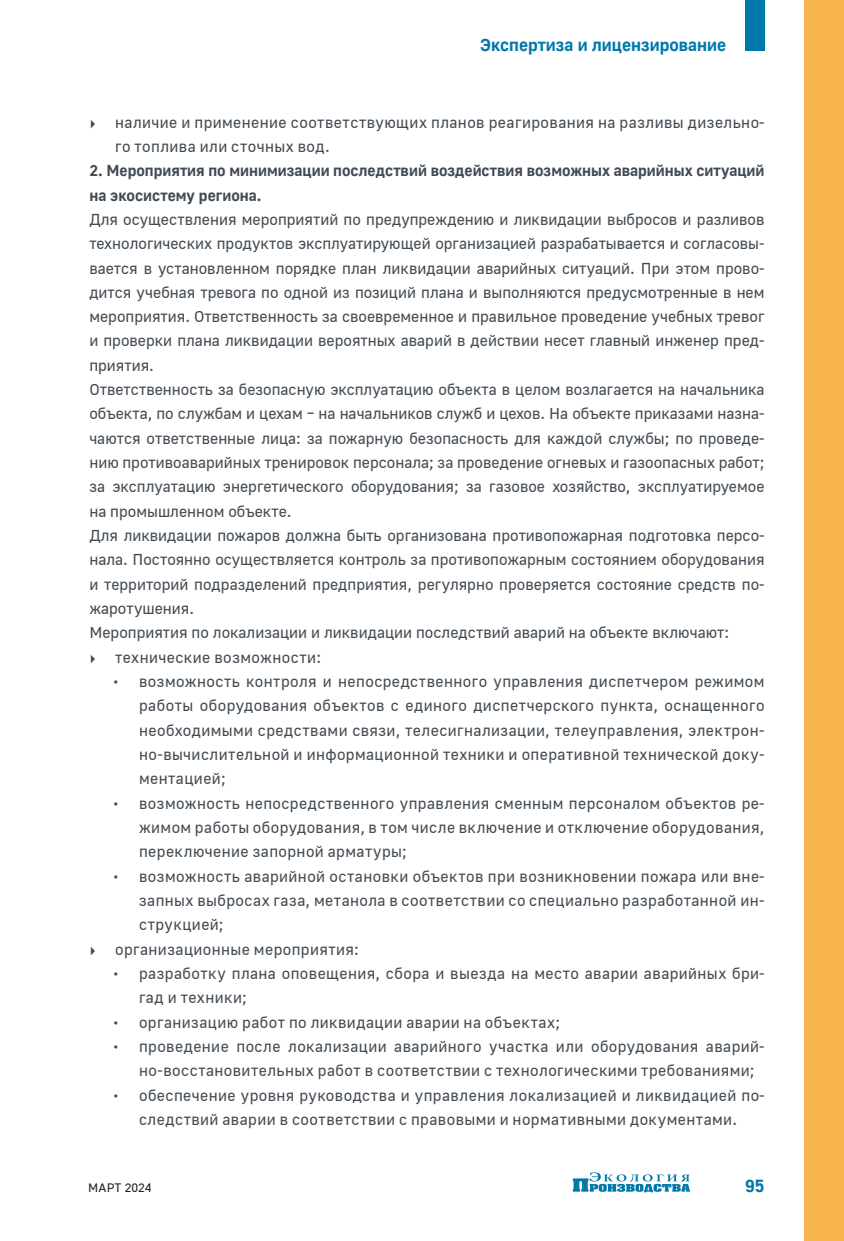
<style>
.page{position:relative;width:844px;height:1241px;background:#fff}
.page>*{position:absolute;margin:0;border:0;box-sizing:border-box;transform-origin:0 0}
.t1{font:700 17.5px "Golos UI";color:#0078aa}
.Подвал_текст{font:15.75px/24.3px "Golos UI";letter-spacing:.025em;color:#424b53;text-align:justify}
.Подвал_текст-2{font:700 15.75px/24.3px "Golos UI";color:#424b53}
.Подвал_текст-3{font:15.75px "Golos UI";color:#424b53}
.t2{font:12.25px "Golos UI";letter-spacing:.005em;color:#231f20}
.s1{font-family:"Kazimir Text";font-weight:700}
</style>
<div class="page">
<div style="left:804px;top:0;width:39px;height:1240px;background:#f7b44a"></div>
<svg style="left:572px;top:1172px;width:118px;height:20px"></svg>
<div style="left:744px;top:0;width:20px;height:51px;background:#0078aa"></div>
<p class="t1" style="left:480px;top:34px;width:247px">Экспертиза и лицензирование</p>
<p class="Подвал_текст" style="left:115px;top:110px;width:650px;text-indent:-26px"><span class="s1">▸</span> наличие и применение соответствующих планов реагирования на разливы дизельно&shy;го топлива или сточных вод.</p>
<p class="Подвал_текст-2" style="left:89px;top:158px;width:676px">2. Мероприятия по минимизации последствий воздействия возможных аварийных ситуаций на экосистему региона.</p>
<p class="Подвал_текст" style="left:89px;top:207px;width:676px">Для осуществления мероприятий по предупреждению и ликвидации выбросов и разливов технологических продуктов эксплуатирующей организацией разрабатывается и согласовы&shy;вается в установленном порядке план ликвидации аварийных ситуаций. При этом прово&shy;дится учебная тревога по одной из позиций плана и выполняются предусмотренные в нем мероприятия. Ответственность за своевременное и правильное проведение учебных тревог и проверки плана ликвидации вероятных аварий в действии несет главный инженер пред&shy;приятия.</p>
<p class="Подвал_текст" style="left:89px;top:377px;width:676px">Ответственность за безопасную эксплуатацию объекта в целом возлагается на начальника объекта, по службам и цехам – на начальников служб и цехов. На объекте приказами назна&shy;чаются ответственные лица: за пожарную безопасность для каждой службы; по проведе&shy;нию противоаварийных тренировок персонала; за проведение огневых и газоопасных работ; за эксплуатацию энергетического оборудования; за газовое хозяйство, эксплуатируемое на промышленном объекте.</p>
<p class="Подвал_текст" style="left:89px;top:523px;width:676px">Для ликвидации пожаров должна быть организована противопожарная подготовка персо&shy;нала. Постоянно осуществляется контроль за противопожарным состоянием оборудования и территорий подразделений предприятия, регулярно проверяется состояние средств по&shy;жаротушения.</p>
<p class="Подвал_текст-3" style="left:89px;top:623px;width:641px">Мероприятия по локализации и ликвидации последствий аварий на объекте включают:</p>
<p class="Подвал_текст" style="left:89px;top:644px;width:233px"><span class="s1">▸</span> технические возможности:</p>
<p class="Подвал_текст" style="left:139px;top:669px;width:627px;text-indent:-26px">• возможность контроля и непосредственного управления диспетчером режимом работы оборудования объектов с единого диспетчерского пункта, оснащенного необходимыми средствами связи, телесигнализации, телеуправления, электрон&shy;но-вычислительной и информационной техники и оперативной технической доку&shy;ментацией;</p>
<p class="Подвал_текст" style="left:139px;top:790px;width:627px;text-indent:-26px">• возможность непосредственного управления сменным персоналом объектов ре&shy;жимом работы оборудования, в том числе включение и отключение оборудования, переключение запорной арматуры;</p>
<p class="Подвал_текст" style="left:139px;top:863px;width:627px;text-indent:-26px">• возможность аварийной остановки объектов при возникновении пожара или вне&shy;запных выбросах газа, метанола в соответствии со специально разработанной ин&shy;струкцией;</p>
<p class="Подвал_текст" style="left:89px;top:936px;width:271px"><span class="s1">▸</span> организационные мероприятия:</p>
<p class="Подвал_текст" style="left:139px;top:960px;width:627px;text-indent:-26px">• разработку плана оповещения, сбора и выезда на место аварии аварийных бри&shy;гад и техники;</p>
<p class="Подвал_текст" style="left:113px;top:1009px;width:448px">• организацию работ по ликвидации аварии на объектах;</p>
<p class="Подвал_текст" style="left:139px;top:1033px;width:627px;text-indent:-26px">• проведение после локализации аварийного участка или оборудования аварий&shy;но-восстановительных работ в соответствии с технологическими требованиями;</p>
<p class="Подвал_текст" style="left:113px;top:1082px;width:652px;text-align:center">• обеспечение уровня руководства и управления локализацией и ликвидацией по&shy;следствий аварии в соответствии с правовыми и нормативными документами.</p>
<p class="t2" style="left:88px;top:1180px;width:65px">МАРТ 2024</p>
<p class="t1" style="left:745px;top:1175px;width:21px">95</p>
</div>
